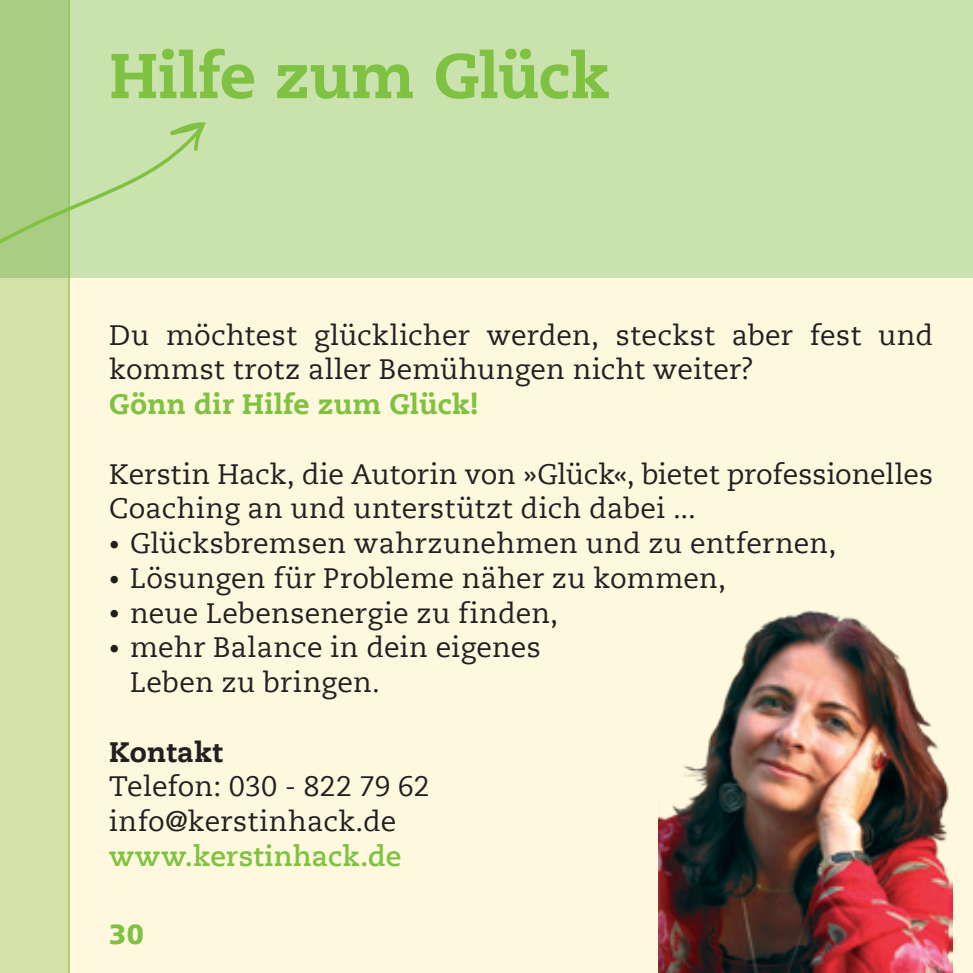
<style>
.page{position:relative;width:973px;height:973px;background:#fff}
.page>*{position:absolute;margin:0;border:0;box-sizing:border-box;transform-origin:0 0}
.t1{font:800 63px "Caecilia LT";letter-spacing:-.01em;color:#7fc241}
.t2{font:28px/34.6px "Caecilia LT";letter-spacing:.005em;color:#231f20}
.t3{font:800 28px "Caecilia LT";letter-spacing:.005em;color:#7fc241}
.t4{font:700 28px "Caecilia LT";letter-spacing:.01em;color:#7fc241}
.t5{font:800 28px "Caecilia LT";letter-spacing:.01em;color:#231f20}
.t6{font:900 28px "Frutiger LT";color:#7fc241}
.s1{font-size:21px}
</style>
<div class="page">
<div style="left:0;top:0;width:972px;height:972px;background:#fef8de"></div>
<div style="left:0;top:0;width:972px;height:278px;background:#cae2ae"></div>
<svg style="left:0;top:0;width:68px;height:972px;background:#cedea1"></svg>
<hr style="left:68px;top:0;width:2px;height:972px;background:#7fc241">
<img style="left:658px;top:610px;width:294px;height:362px">
<svg style="left:0;top:121px;width:206px;height:187px"></svg>
<h1 class="t1" style="left:109px;top:37px;width:501px">Hilfe zum Glück</h1>
<p class="t2" style="left:109px;top:318px;width:825px">Du möchtest glücklicher werden, steckst aber fest und kommst trotz aller Bemühungen nicht weiter?</p>
<p class="t3" style="left:109px;top:387px;width:370px">Gönn dir Hilfe zum Glück!</p>
<p class="t2" style="left:109px;top:457px;width:825px">Kerstin Hack, die Autorin von »Glück«, bietet professionelles<br>Coaching an und unterstützt dich dabei ...</p>
<p class="t2" style="left:109px;top:526px;width:728px"><span class="s1">•</span> Glücksbremsen wahrzunehmen und zu entfernen,</p>
<p class="t2" style="left:109px;top:561px;width:618px"><span class="s1">•</span> Lösungen für Probleme näher zu kommen,</p>
<p class="t2" style="left:109px;top:596px;width:450px"><span class="s1">•</span> neue Lebensenergie zu finden,</p>
<p class="t2" style="left:130px;top:630px;width:412px;text-indent:-21px"><span class="s1">•</span> mehr Balance in dein eigenes<br>Leben zu bringen.</p>
<p class="t5" style="left:109px;top:734px;width:115px">Kontakt</p>
<p class="t2" style="left:109px;top:769px;width:322px">Telefon: 030 - 822 79 62 info@kerstinhack.de</p>
<p class="t4" style="left:109px;top:839px;width:293px">www.kerstinhack.de</p>
<p class="t6" style="left:109px;top:917px;width:36px">30</p>
</div>
